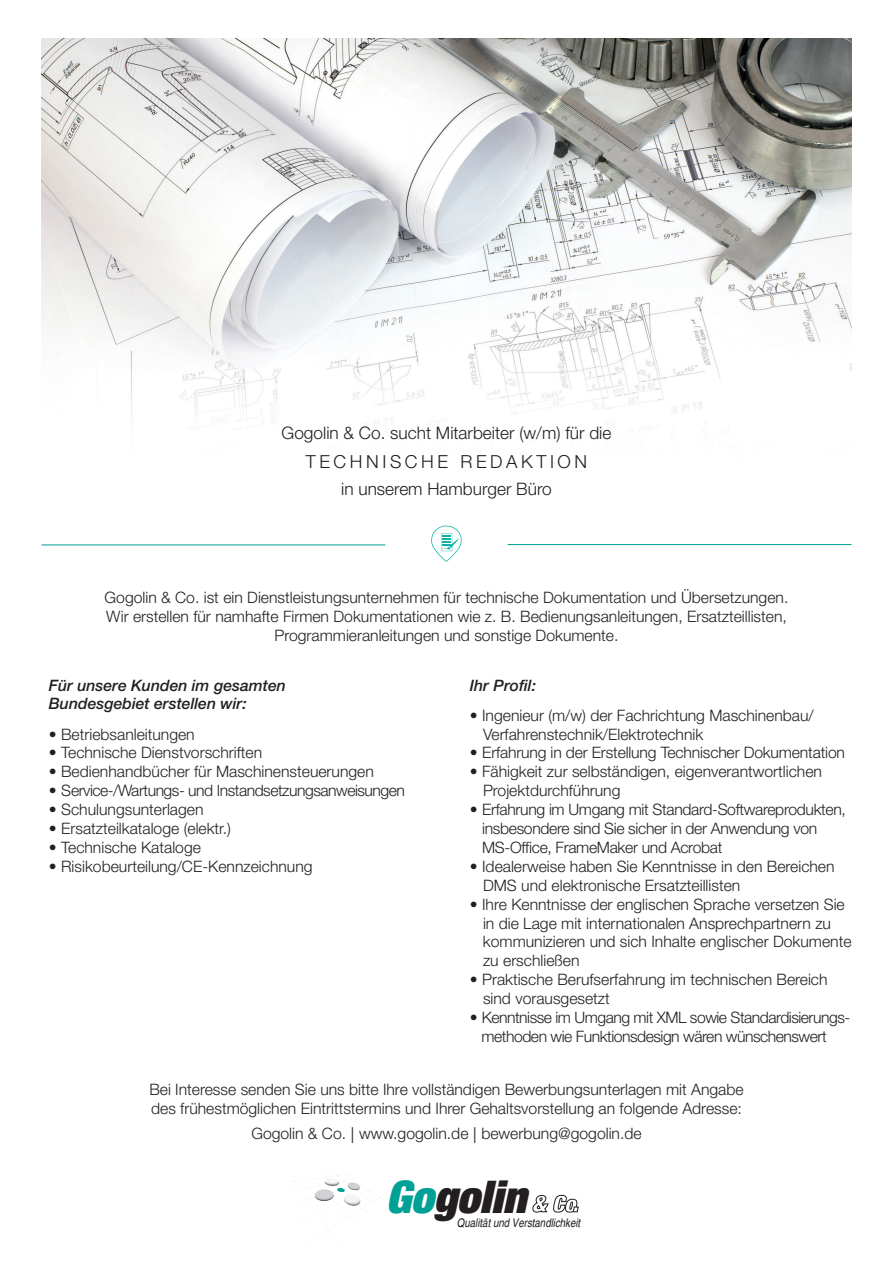
<style>
.page{position:relative;width:893px;height:1263px;background:#fff}
.page>*{position:absolute;margin:0;border:0;box-sizing:border-box;transform-origin:0 0}
.t1{font:italic 900 expanded 45.15px "Helvetica Neue";color:#231f20}
.t2{font:italic 900 expanded 22.65px "Helvetica Neue";color:#fff}
.t3{font:300 18px "Helvetica Neue";letter-spacing:.2em;color:#231f20}
.t4{font:300 17.25px "Helvetica Neue";color:#231f20}
.t5{font:300 15.75px/18.9px "Helvetica Neue";color:#231f20}
.t6{font:300 15.75px/18.9px "Helvetica Neue";letter-spacing:-.03em;color:#231f20}
.t7{font:300 15.75px/18.9px "Helvetica Neue";letter-spacing:-.02em;color:#231f20}
.t8{font:italic 500 15.75px/18.9px "Helvetica Neue";color:#231f20}
.t9{font:italic condensed 11.85px "Helvetica";color:#231f20}
.s1{font-family:"Minion Pro";font-weight:400}
.s2{color:#00a195}
</style>
<div class="page">
<img style="left:41px;top:38px;width:810px;height:508px">
<hr style="left:41px;top:544px;width:344px;height:1px;background:#00a195">
<hr style="left:508px;top:544px;width:343px;height:1px;background:#00a195">
<img style="left:295px;top:1174px;width:85px;height:56px">
<svg style="left:532px;top:1195px;width:47px;height:17px"></svg>
<svg style="left:431px;top:525px;width:31px;height:37px"></svg>
<p class="t4" style="left:282px;top:422px;width:331px">Gogolin &amp; Co. sucht Mitarbeiter (w/m) für die</p>
<p class="t3" style="left:306px;top:451px;width:283px">Technische Redakt ion</p>
<p class="t4" style="left:341px;top:479px;width:212px">in unserem Hamburger Büro</p>
<p class="t5" style="left:105px;top:588px;width:685px;text-align:center">Gogolin &amp; Co. ist ein Dienstleistungsunternehmen für technische Dokumentation und Übersetzungen.<br>Wir erstellen für namhafte Firmen Dokumentationen wie z. B. Bedienungsanleitungen, Ersatzteillisten,<br>Programmieranleitungen und sonstige Dokumente.</p>
<p class="t8" style="left:49px;top:675px;width:238px">Für unsere Kunden im gesamten<br>Bundesgebiet erstellen wir:</p>
<p class="t5" style="left:49px;top:724px;width:147px">• Betriebsanleitungen</p>
<p class="t5" style="left:49px;top:743px;width:215px">• Technische Dienstvorschriften</p>
<p class="t5" style="left:49px;top:762px;width:326px">• Bedienhandbücher für Maschinensteuerungen</p>
<p class="t6" style="left:49px;top:781px;width:358px">• Service-/Wartungs- und Instandsetzungsanweisungen</p>
<p class="t5" style="left:49px;top:800px;width:156px">• Schulungsunterlagen</p>
<p class="t5" style="left:49px;top:819px;width:184px">• Ersatzteilkataloge (elektr.)</p>
<p class="t5" style="left:49px;top:837px;width:154px">• Technische Kataloge</p>
<p class="t5" style="left:49px;top:856px;width:265px">• Risikobeurteilung/CE-Kennzeichnung</p>
<p class="t8" style="left:470px;top:675px;width:68px">Ihr Profil:</p>
<p class="t5" style="left:483px;top:705px;width:332px;text-indent:-13px">• Ingenieur (m/w) der Fachrichtung Maschinenbau/<br>Verfahrenstechnik/Elektrotechnik</p>
<p class="t5" style="left:470px;top:743px;width:377px">• Erfahrung in der Erstellung Technischer Dokumentation</p>
<p class="t5" style="left:483px;top:762px;width:340px;text-indent:-13px">• Fähigkeit zur selbständigen, eigenverantwortlichen<br>Projektdurchführung</p>
<p class="t7" style="left:482px;top:800px;width:365px;text-indent:-12px">• Erfahrung im Umgang mit Standard-Softwareprodukten, insbesondere sind Sie sicher in der Anwendung von<br>MS-Office, FrameMaker und Acrobat</p>
<p class="t5" style="left:483px;top:856px;width:353px;text-indent:-13px">• Idealerweise haben Sie Kenntnisse in den Bereichen<br>DMS und elektronische Ersatzteillisten</p>
<p class="t5" style="left:483px;top:894px;width:370px;text-indent:-13px">• Ihre Kenntnisse der englischen Sprache versetzen Sie in die Lage mit internationalen Ansprechpartnern zu kommunizieren und sich Inhalte englischer Dokumente zu erschließen</p>
<p class="t5" style="left:483px;top:970px;width:346px;text-indent:-13px">• Praktische Berufserfahrung im technischen Bereich sind vorausgesetzt</p>
<p class="t6" style="left:482px;top:1008px;width:370px;text-indent:-12px">• Kenntnisse im Umgang mit XML sowie Standardisierungs&shy;methoden wie Funktionsdesign wären wünschenswert</p>
<p class="t5" style="left:149px;top:1079px;width:596px">Bei Interesse senden Sie uns bitte Ihre vollständigen Bewerbungsunterlagen mit Angabe des frühestmöglichen Eintrittstermins und Ihrer Gehaltsvorstellung an folgende Adresse:</p>
<p class="t5" style="left:251px;top:1124px;width:392px">Gogolin &amp; Co. <span class="s1">|</span> www.gogolin.de <span class="s1">|</span> bewerbung@gogolin.de</p>
<h1 class="t1" style="left:386px;top:1168px;width:142px"><span class="s2">Go</span>golin</h1>
<h2 class="t2" style="left:532px;top:1189px;width:48px">&amp; Co.</h2>
<p class="t9" style="left:457px;top:1216px;width:125px">Qualität und Verstandlichkeit</p>
</div>
